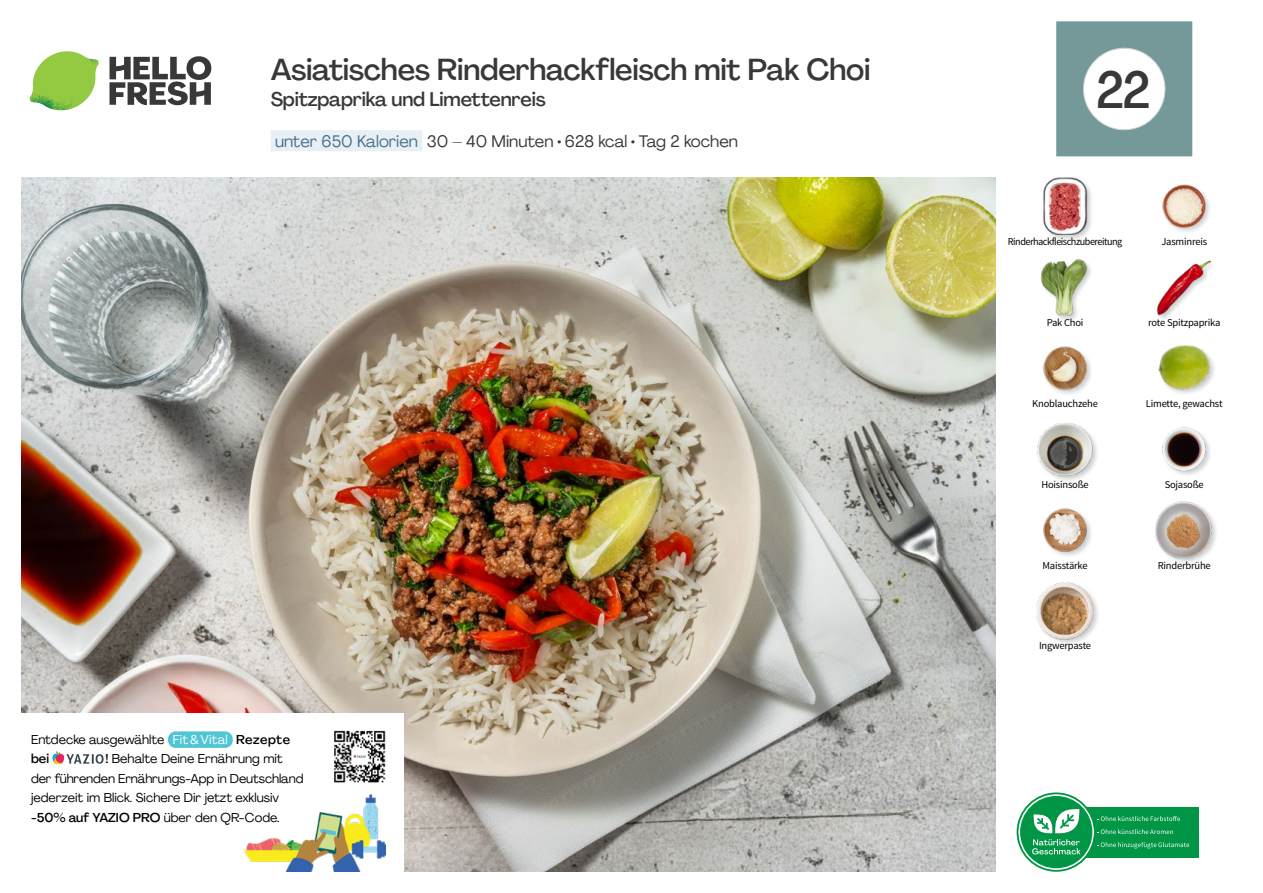
<style>
.page{position:relative;width:1263px;height:893px;background:#fff}
.page>*{position:absolute;margin:0;border:0;box-sizing:border-box;transform-origin:0 0}
.t1{font:500 51.3px "Agrandir";color:#383839;scale:.93 1}
.t2{font:500 30px "Agrandir";letter-spacing:-.015em;color:#383839}
.t3{font:500 19.5px "Agrandir";letter-spacing:-.01em;color:#383839}
.t4{font:16.5px "Agrandir";color:#383839}
.t5{font:12.75px/19.5px "Agrandir";color:#000}
.t6{font:10.5px "Source Sans Pro";letter-spacing:-.02em;color:#000}
.t7{font:10.5px "Source Sans Pro";letter-spacing:-.045em;color:#000}
.s1{color:#48718a}
.s2{color:#fff}
.s3{font-weight:500}
</style>
<div class="page">
<svg style="left:109px;top:56px;width:102px;height:49px"></svg>
<svg style="left:34px;top:51px;width:62px;height:41px"></svg>
<img style="left:67px;top:51px;width:32px;height:27px">
<img style="left:33px;top:74px;width:59px;height:11px">
<img style="left:30px;top:78px;width:60px;height:32px">
<img style="left:65px;top:85px;width:27px;height:25px">
<div style="left:1042px;top:176px;width:52px;height:65px;background:#000;opacity:.2"></div>
<img style="left:1042px;top:177px;width:51px;height:57px">
<img style="left:1162px;top:184px;width:48px;height:48px">
<img style="left:1157px;top:260px;width:55px;height:55px">
<div style="left:1040px;top:258px;width:54px;height:64px;background:#000;opacity:.2"></div>
<img style="left:1040px;top:258px;width:53px;height:57px">
<img style="left:1043px;top:346px;width:48px;height:48px">
<img style="left:1158px;top:345px;width:55px;height:49px">
<div style="left:1155px;top:500px;width:64px;height:65px;background:#000;opacity:.2"></div>
<img style="left:1155px;top:501px;width:58px;height:57px">
<div style="left:1035px;top:581px;width:66px;height:65px;background:#000;opacity:.2"></div>
<img style="left:1036px;top:582px;width:58px;height:57px">
<img style="left:1043px;top:508px;width:48px;height:48px">
<div style="left:1036px;top:421px;width:64px;height:62px;background:#000;opacity:.2"></div>
<img style="left:1036px;top:421px;width:58px;height:56px">
<img style="left:1162px;top:427px;width:48px;height:48px">
<div style="left:271px;top:130px;width:151px;height:21px;background:#e8eff5"></div>
<div style="left:1083px;top:807px;width:116px;height:50px;background:#009645"></div>
<svg style="left:1016px;top:792px;width:173px;height:80px"></svg>
<img style="left:21px;top:177px;width:974px;height:695px">
<div style="left:1056px;top:21px;width:136px;height:135px;background:#749998"></div>
<div style="left:1083px;top:48px;width:82px;height:82px;background:#fff;border-radius:50%"></div>
<div style="left:1083px;top:48px;width:82px;height:82px;border:1px solid #d1d3d4;border-radius:50%"></div>
<div style="left:0;top:713px;width:403px;height:180px;background:#fff"></div>
<div style="left:168px;top:731px;width:65px;height:17px;background:#50c5d4;border-radius:8px"></div>
<svg style="left:53px;top:751px;width:51px;height:13px"></svg>
<img style="left:334px;top:730px;width:52px;height:47px">
<img style="left:243px;top:777px;width:143px;height:95px">
<h2 class="t2" style="left:271px;top:51px;width:601px">Asiatisches Rinderhackfleisch mit Pak Choi</h2>
<h3 class="t3" style="left:271px;top:87px;width:277px">Spitzpaprika und Limettenreis</h3>
<p class="t4" style="left:275px;top:131px;width:464px"><span class="s1">unter 650 Kalorien</span> 30 – 40 Minuten • 628 kcal • Tag 2 kochen</p>
<p class="t5" style="left:31px;top:729px;width:261px">Entdecke ausgewählte <span class="s2">Fit &amp;Vital</span> <span class="s3">Rezepte bei</span></p>
<p class="t5" style="left:31px;top:749px;width:274px;text-indent:74px"><span class="s3">!</span> Behalte Deine Ernährung mit der führenden Ernährungs-App in Deutschland jederzeit im Blick. Sichere Dir jetzt exklusiv <span class="s3">-50% auf YAZIO PRO</span> über den QR-Code.</p>
<h1 class="t1" style="left:1096px;top:58px;width:60px">22</h1>
<p class="t7" style="left:1008px;top:235px;width:116px">Rinderhackfleischzubereitung</p>
<p class="t6" style="left:1161px;top:235px;width:47px">Jasminreis</p>
<p class="t6" style="left:1047px;top:316px;width:38px">Pak Choi</p>
<p class="t6" style="left:1148px;top:316px;width:74px">rote Spitzpaprika</p>
<p class="t6" style="left:1032px;top:397px;width:67px">Knoblauchzehe</p>
<p class="t6" style="left:1146px;top:397px;width:78px">Limette, gewachst</p>
<p class="t6" style="left:1041px;top:478px;width:49px">Hoisinsoße</p>
<p class="t6" style="left:1165px;top:478px;width:41px">Sojasoße</p>
<p class="t6" style="left:1042px;top:559px;width:47px">Maisstärke</p>
<p class="t6" style="left:1158px;top:559px;width:55px">Rinderbrühe</p>
<p class="t6" style="left:1039px;top:639px;width:54px">Ingwerpaste</p>
</div>
